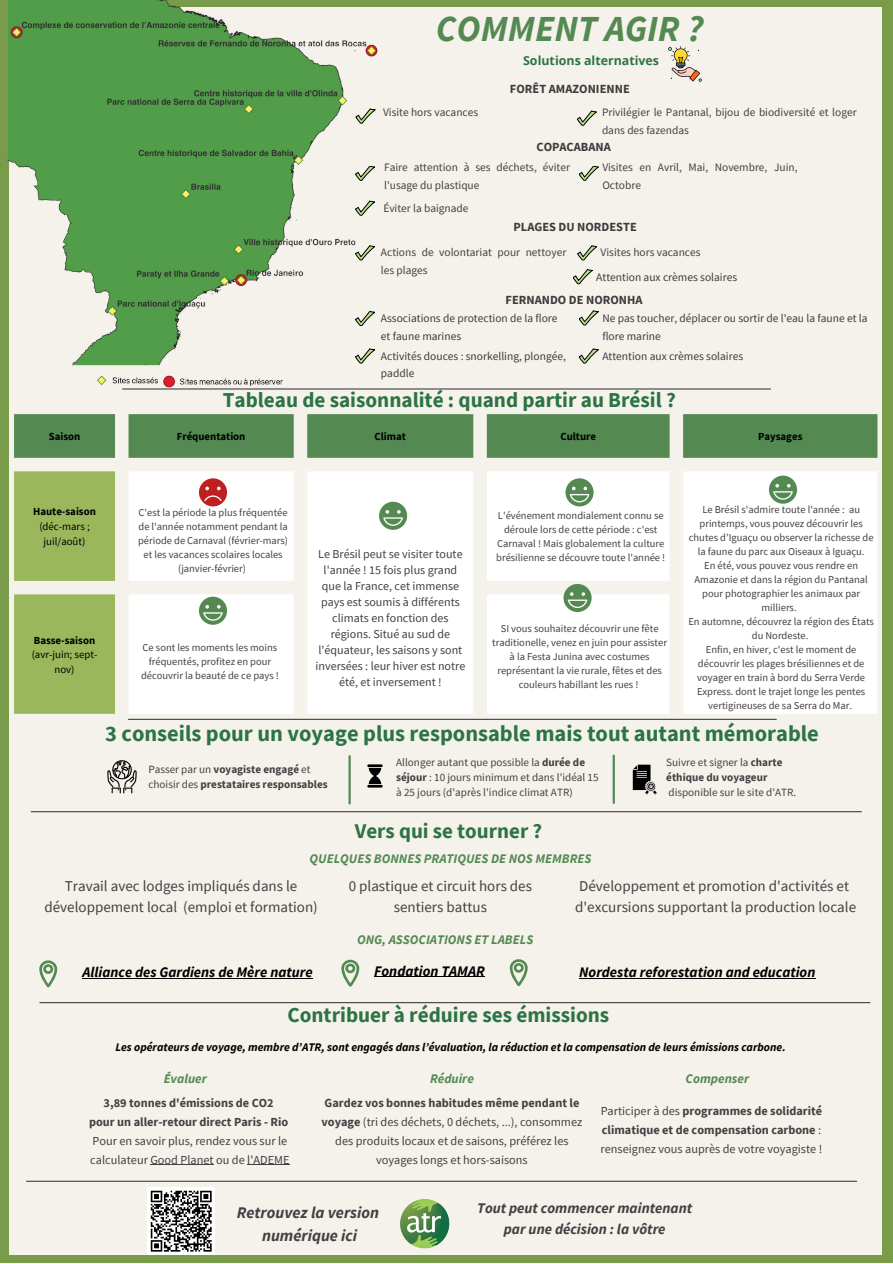
<style>
.page{position:relative;width:893px;height:1264px;background:#fff}
.page>*{position:absolute;margin:0;border:0;box-sizing:border-box;transform-origin:0 0}
.t1{font:italic 700 36.6px "Source Sans Pro";color:#548a52}
.t2{font:700 22.35px "Source Sans Pro";color:#2d7444}
.t3{font:700 21.15px "Source Sans Pro";color:#2d7444}
.t4{font:700 21px "Source Sans Pro";color:#2d7444}
.t5{font:italic 700 16.35px/22.6px "Source Sans Pro";color:#444043;text-align:center}
.t6{font:15px/20.9px "Source Sans Pro";color:#444043;text-align:center}
.t7{font:italic 700 14.7px/20.2px "Source Sans Pro";color:#444043;text-align:center}
.t8{font:italic 700 14.55px "Source Sans Pro";color:#000}
.t9{font:italic 700 13.2px "Source Sans Pro";color:#548a52}
.t10{font:700 12.45px "Source Sans Pro";color:#3c3c3c}
.t11{font:700 12.45px "Open Sans";color:#2d7444}
.t12{font:12.3px/19px "Source Sans Pro";color:#444043}
.t13{font:700 12.3px/19px "Source Sans Pro";color:#444043;text-align:center}
.t14{font:12px/16px "Source Sans Pro";color:#444043;text-align:center}
.t15{font:italic 700 11.7px "Source Sans Pro";color:#000}
.t16{font:11.4px/17.9px "Source Sans Pro";color:#444043}
.t17{font:11.4px/17.9px "Source Sans Pro";color:#3c3c3c}
.t18{font:11.1px/15.3px "Source Sans Pro";color:#444043}
.t19{font:700 11.1px/15.3px "Source Sans Pro";color:#444043}
.t20{font:700 10.8px "Source Sans Pro";color:#000}
.t21{font:10.8px/14.9px "Source Sans Pro";color:#000;text-align:center}
.t22{font:10.5px/14px "Source Sans Pro";color:#444043;text-align:center}
.s1{font-weight:700}
.s2{font-weight:400}
</style>
<div class="page">
<div style="left:0;top:0;width:892px;height:1262px;background:#789c49"></div>
<div style="left:9px;top:8px;width:873px;height:1246px;background:#f5f2ec"></div>
<img style="left:668px;top:47px;width:34px;height:34px">
<svg style="left:577px;top:111px;width:19px;height:15px"></svg>
<svg style="left:579px;top:166px;width:19px;height:15px"></svg>
<hr style="left:348px;top:756px;width:3px;height:47px;background:#548a52">
<hr style="left:612px;top:755px;width:3px;height:47px;background:#548a52">
<svg style="left:341px;top:959px;width:18px;height:27px"></svg>
<svg style="left:509px;top:959px;width:18px;height:27px"></svg>
<img style="left:400px;top:1198px;width:49px;height:50px;border-radius:50%">
<svg style="left:577px;top:246px;width:19px;height:14px"></svg>
<svg style="left:579px;top:311px;width:19px;height:14px"></svg>
<svg style="left:579px;top:349px;width:19px;height:14px"></svg>
<img style="left:367px;top:764px;width:16px;height:24px">
<img style="left:107px;top:760px;width:30px;height:34px">
<img style="left:632px;top:764px;width:25px;height:31px">
<hr style="left:128px;top:718px;width:648px;height:2px;background:#444043">
<hr style="left:27px;top:1180px;width:829px;height:1px;background:#444043">
<svg style="left:573px;top:269px;width:19px;height:15px"></svg>
<img style="left:7px;top:0;width:375px;height:390px">
<svg style="left:39px;top:960px;width:18px;height:27px"></svg>
<hr style="left:123px;top:388px;width:647px;height:1px;background:#444043">
<svg style="left:14px;top:414px;width:863px;height:44px;background:#5f915c"></svg>
<div style="left:14px;top:471px;width:101px;height:242px;background:#9bb75b"></div>
<svg style="left:129px;top:471px;width:748px;height:242px;background:#fdfdfc"></svg>
<svg style="left:199px;top:596px;width:28px;height:28px"></svg>
<svg style="left:768px;top:475px;width:29px;height:28px"></svg>
<svg style="left:199px;top:478px;width:28px;height:28px"></svg>
<svg style="left:379px;top:502px;width:28px;height:28px"></svg>
<svg style="left:563px;top:584px;width:28px;height:28px"></svg>
<svg style="left:565px;top:478px;width:28px;height:28px"></svg>
<hr style="left:40px;top:1002px;width:829px;height:1px;background:#444043">
<hr style="left:31px;top:811px;width:830px;height:1px;background:#444043">
<div style="left:147px;top:1187px;width:68px;height:67px;background:#fff"></div>
<svg style="left:150px;top:1190px;width:62px;height:62px"></svg>
<hr style="left:374px;top:976px;width:110px;height:1px;background:#000">
<hr style="left:579px;top:978px;width:236px;height:1px;background:#000">
<hr style="left:150px;top:1164px;width:64px;height:1px;background:#444043">
<hr style="left:247px;top:1164px;width:42px;height:1px;background:#444043">
<hr style="left:82px;top:978px;width:230px;height:1px;background:#000">
<h1 class="t1" style="left:436px;top:4px;width:269px">COMMENT AGIR ?</h1>
<p class="t11" style="left:523px;top:51px;width:137px">Solutions alternatives</p>
<p class="t16" style="left:383px;top:103px;width:97px">Visite hors vacances</p>
<p class="t10" style="left:510px;top:80px;width:121px">FORÊT AMAZONIENNE</p>
<p class="t16" style="left:602px;top:103px;width:256px">Privilégier le Pantanal, bijou de biodiversité et loger dans des fazendas</p>
<p class="t10" style="left:536px;top:139px;width:76px">COPACABANA</p>
<p class="t16" style="left:384px;top:158px;width:187px">Faire attention à ses déchets, éviter l'usage du plastique</p>
<p class="t16" style="left:383px;top:199px;width:87px">Éviter la baignade</p>
<p class="t16" style="left:602px;top:158px;width:197px">Visites en Avril, Mai, Novembre, Juin,<br>Octobre</p>
<p class="t10" style="left:513px;top:219px;width:125px">PLAGES DU NORDESTE</p>
<p class="t16" style="left:381px;top:243px;width:187px">Actions de volontariat pour nettoyer</p>
<p class="t16" style="left:600px;top:243px;width:101px">Visites hors vacances</p>
<p class="t16" style="left:381px;top:260px;width:48px">les plages</p>
<p class="t17" style="left:602px;top:309px;width:267px">Ne pas toucher, déplacer ou sortir de l'eau la faune et la flore marine</p>
<p class="t17" style="left:596px;top:268px;width:142px">Attention aux crèmes solaires</p>
<p class="t10" style="left:505px;top:292px;width:138px">FERNANDO DE NORONHA</p>
<p class="t17" style="left:381px;top:309px;width:178px">Associations de protection de la flore et faune marines</p>
<p class="t17" style="left:381px;top:346px;width:186px">Activités douces : snorkelling, plongée, paddle</p>
<p class="t17" style="left:602px;top:347px;width:142px">Attention aux crèmes solaires</p>
<h3 class="t3" style="left:223px;top:386px;width:454px">Tableau de saisonnalité : quand partir au Brésil ?</h3>
<p class="t20" style="left:49px;top:429px;width:33px">Saison</p>
<p class="t20" style="left:177px;top:429px;width:70px">Fréquentation</p>
<p class="t20" style="left:374px;top:429px;width:33px">Climat</p>
<p class="t20" style="left:560px;top:429px;width:37px">Culture</p>
<p class="t20" style="left:758px;top:429px;width:46px">Paysages</p>
<p class="t20" style="left:33px;top:504px;width:64px">Haute-saison</p>
<p class="t21" style="left:39px;top:518px;width:52px">(déc-mars ; juil/août)</p>
<p class="t20" style="left:34px;top:633px;width:63px">Basse-saison</p>
<p class="t21" style="left:32px;top:647px;width:67px">(avr-juin; sept&shy;nov)</p>
<p class="t22" style="left:138px;top:505px;width:151px">C'est la période la plus fréquentée de l'année notamment pendant la période de Carnaval (février-mars) et les vacances scolaires locales (janvier-février)</p>
<p class="t22" style="left:688px;top:502px;width:187px">Le Brésil s'admire toute l'année : au printemps, vous pouvez découvrir les chutes d’Iguaçu ou observer la richesse de la faune du parc aux Oiseaux à Iguaçu.<br>En été, vous pouvez vous rendre en Amazonie et dans la région du Pantanal pour photographier les animaux par milliers.<br>En automne, découvrez la région des États du Nordeste.<br>Enfin, en hiver, c'est le moment de découvrir les plages brésiliennes et de voyager en train à bord du Serra Verde Express. dont le trajet longe les pentes vertigineuses de sa Serra do Mar.</p>
<p class="t22" style="left:496px;top:508px;width:170px">L'événement mondialement connu se déroule lors de cette période : c'est Carnaval ! Mais globalement la culture brésilienne se découvre toute l'année !</p>
<p class="t14" style="left:315px;top:546px;width:151px">Le Brésil peut se visiter toute l'année ! 15 fois plus grand que la France, cet immense pays est soumis à différents climats en fonction des régions. Situé au sud de l'équateur, les saisons y sont inversées : leur hiver est notre été, et inversement !</p>
<p class="t22" style="left:492px;top:621px;width:176px">SI vous souhaitez découvrir une fête traditionelle, venez en juin pour assister à la Festa Junina avec costumes représentant la vie rurale, fêtes et des couleurs habillant les rues !</p>
<p class="t22" style="left:141px;top:640px;width:139px">Ce sont les moments les moins fréquentés, profitez en pour découvrir la beauté de ce pays !</p>
<h2 class="t2" style="left:105px;top:719px;width:715px">3 conseils pour un voyage plus responsable mais tout autant mémorable</h2>
<p class="t18" style="left:396px;top:754px;width:204px">Allonger autant que possible la <span class="s1">durée de séjour</span> : 10 jours minimum et dans l'idéal 15 à 25 jours (d'après l'indice climat ATR)</p>
<p class="t19" style="left:148px;top:761px;width:181px"><span class="s2">Passer par un</span> voyagiste engagé <span class="s2">et choisir des</span> prestataires responsables</p>
<p class="t19" style="left:666px;top:754px;width:118px"><span class="s2">Suivre et signer la</span> charte éthique du voyageur</p>
<p class="t18" style="left:668px;top:784px;width:129px">disponible sur le site d'ATR.</p>
<h3 class="t4" style="left:355px;top:816px;width:189px">Vers qui se tourner ?</h3>
<p class="t9" style="left:309px;top:850px;width:283px">QUELQUES BONNES PRATIQUES DE NOS MEMBRES</p>
<h3 class="t6" style="left:44px;top:875px;width:275px">Travail avec lodges impliqués dans le développement local (emploi et formation)</h3>
<h3 class="t6" style="left:575px;top:875px;width:282px;text-align:left">Développement et promotion d'activités et d'excursions supportant la production locale</h3>
<h3 class="t6" style="left:349px;top:875px;width:185px">0 plastique et circuit hors des sentiers battus</h3>
<h3 class="t8" style="left:82px;top:963px;width:232px">Alliance des Gardiens de Mère nature</h3>
<p class="t9" style="left:357px;top:930px;width:178px">ONG, ASSOCIATIONS ET LABELS</p>
<h3 class="t8" style="left:374px;top:961px;width:112px">Fondation TAMAR</h3>
<h3 class="t8" style="left:579px;top:963px;width:238px">Nordesta reforestation and education</h3>
<h3 class="t3" style="left:287px;top:1001px;width:323px">Contribuer à réduire ses émissions</h3>
<p class="t15" style="left:115px;top:1039px;width:672px">Les opérateurs de voyage, membre d’ATR, sont engagés dans l’évaluation, la réduction et la compensation de leurs émissions carbone.</p>
<p class="t9" style="left:164px;top:1069px;width:45px">Évaluer</p>
<p class="t9" style="left:430px;top:1070px;width:45px">Réduire</p>
<p class="t9" style="left:685px;top:1069px;width:65px">Compenser</p>
<p class="t13" style="left:600px;top:1100px;width:223px;text-align:justify"><span class="s2">Participer à des</span> programmes de solidarité climatique et de compensation carbone <span class="s2">: renseignez vous auprès de votre voyagiste !</span></p>
<p class="t13" style="left:89px;top:1092px;width:201px">3,89 tonnes d'émissions de CO2<br>pour un aller-retour direct Paris - Rio</p>
<p class="t12" style="left:90px;top:1130px;width:201px">Pour en savoir plus, rendez vous sur le calculateur Good Planet ou de l'ADEME</p>
<p class="t12" style="left:321px;top:1092px;width:262px;text-align:center"><span class="s1">Gardez vos bonnes habitudes même pendant le voyage</span> (tri des déchets, 0 déchets, ...), consommez des produits locaux et de saisons, préférez les voyages longs et hors-saisons</p>
<h3 class="t5" style="left:237px;top:1201px;width:144px">Retrouvez la version numérique ici</h3>
<h3 class="t7" style="left:477px;top:1197px;width:216px">Tout peut commencer maintenant par une décision : la vôtre</h3>
</div>
